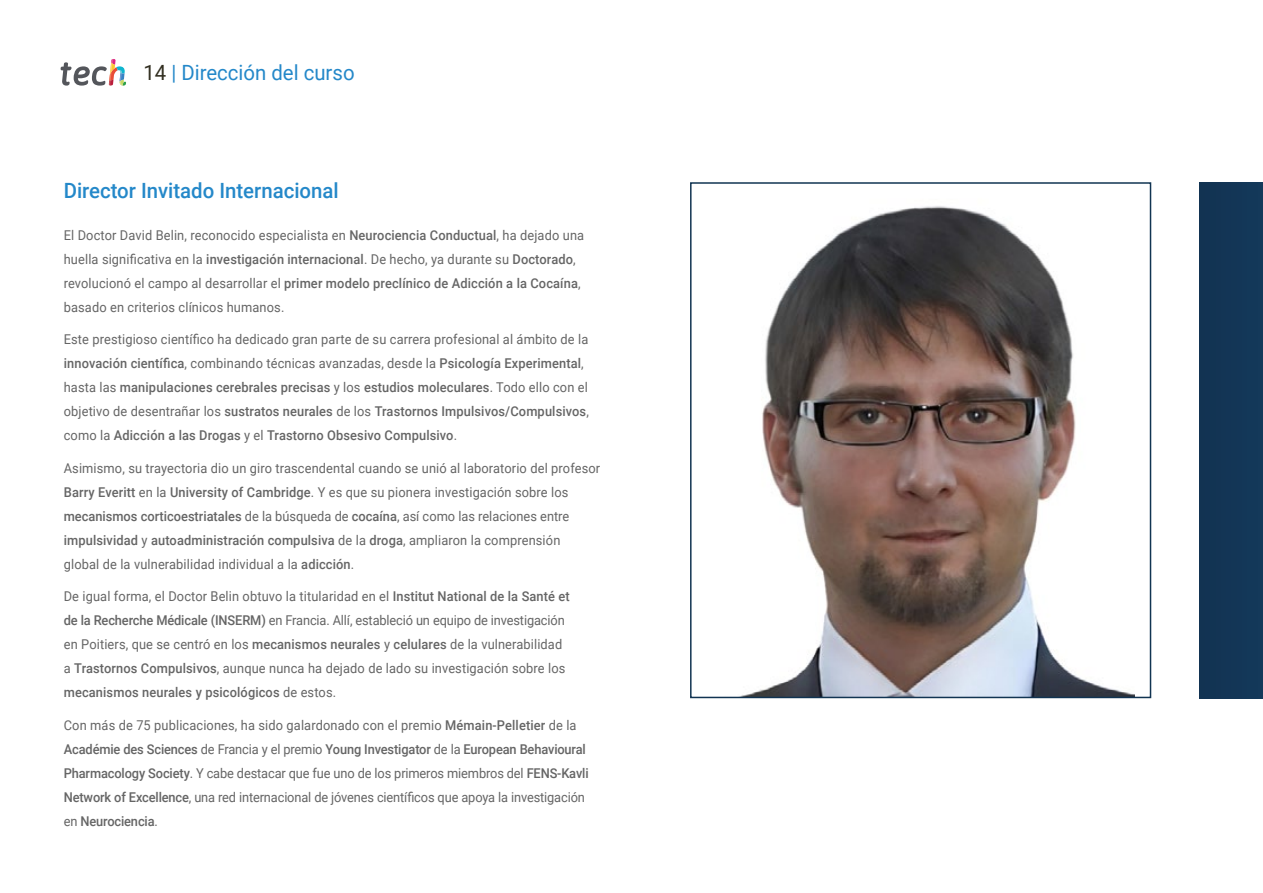
<style>
.page{position:relative;width:1263px;height:893px;background:#fff}
.page>*{position:absolute;margin:0;border:0;box-sizing:border-box;transform-origin:0 0}
.t1{font:500 21px "Roboto";color:#2488c9}
.t2{font:21px "Roboto";color:#2488c9}
.t3{font:13.5px/24px "Roboto";letter-spacing:.01em;color:#656565;scale:.95 1}
.t4{font:500 13.5px/24px "Roboto";letter-spacing:.01em;color:#656565;scale:.95 1}
.t5{font:13.5px/24px "Roboto";letter-spacing:-.01em;color:#656565;scale:.95 1}
.s1{color:#312e20}
.s2{font-weight:500}
.s3{font-weight:400}
</style>
<div class="page">
<svg style="left:61px;top:59px;width:65px;height:27px"></svg>
<div style="left:1199px;top:182px;width:64px;height:516px;background:#133556"></div>
<img style="left:745px;top:206px;width:389px;height:489px">
<div style="left:690px;top:182px;width:461px;height:516px;border:2px solid #113452"></div>
<h1 class="t2" style="left:144px;top:57px;width:213px"><span class="s1">14</span> | Dirección del curso</h1>
<h1 class="t1" style="left:64px;top:176px;width:276px">Director Invitado Internacional</h1>
<p class="t3" style="left:64px;top:222px;width:549px">El Doctor David Belin, reconocido especialista en <span class="s2">Neurociencia Conductual</span>, ha dejado una huella significativa en la <span class="s2">investigación internacional</span>. De hecho, ya durante su <span class="s2">Doctorado</span>, revolucionó el campo al desarrollar el <span class="s2">primer modelo preclínico de Adicción a la Cocaína</span>, basado en criterios clínicos humanos.</p>
<p class="t4" style="left:64px;top:327px;width:554px"><span class="s3">Este prestigioso científico ha dedicado gran parte de su carrera profesional al ámbito de la </span>innovación científica<span class="s3">, combinando técnicas avanzadas, desde la</span> Psicología Experimental<span class="s3">, hasta las</span> manipulaciones cerebrales precisas <span class="s3">y los</span> estudios moleculares<span class="s3">. Todo ello con el objetivo de desentrañar los</span> sustratos neurales <span class="s3">de los</span> Trastornos Impulsivos/Compulsivos<span class="s3">, como la</span> Adicción a las Drogas <span class="s3">y el</span> Trastorno Obsesivo Compulsivo<span class="s3">.</span></p>
<p class="t3" style="left:64px;top:455px;width:566px">Asimismo, su trayectoria dio un giro trascendental cuando se unió al laboratorio del profesor <span class="s2">Barry Everitt</span> en la <span class="s2">University of Cambridge</span>. Y es que su pionera investigación sobre los <span class="s2">mecanismos corticoestriatales</span> de la búsqueda de <span class="s2">cocaína</span>, así como las relaciones entre <span class="s2">impulsividad</span> y <span class="s2">autoadministración compulsiva</span> de la <span class="s2">droga</span>, ampliaron la comprensión<br>global de la vulnerabilidad individual a la <span class="s2">adicción</span>.</p>
<p class="t3" style="left:64px;top:584px;width:534px">De igual forma, el Doctor Belin obtuvo la titularidad en el <span class="s2">Institut National de la Santé et de la Recherche Médicale (INSERM)</span> en Francia. Allí, estableció un equipo de investigación en Poitiers, que se centró en los <span class="s2">mecanismos neurales</span> y <span class="s2">celulares</span> de la vulnerabilidad a <span class="s2">Trastornos Compulsivos</span>, aunque nunca ha dejado de lado su investigación sobre los <span class="s2">mecanismos neurales y psicológicos</span> de estos.</p>
<p class="t5" style="left:64px;top:712px;width:554px">Con más de 75 publicaciones, ha sido galardonado con el premio <span class="s2">Mémain-Pelletier</span> de la <span class="s2">Académie des Sciences</span> de Francia y el premio <span class="s2">Young Investigator</span> de la <span class="s2">European Behavioural Pharmacology Society</span>. Y cabe destacar que fue uno de los primeros miembros del <span class="s2">FENS-Kavli Network of Excellence</span>, una red internacional de jóvenes científicos que apoya la investigación en <span class="s2">Neurociencia</span>.</p>
</div>
